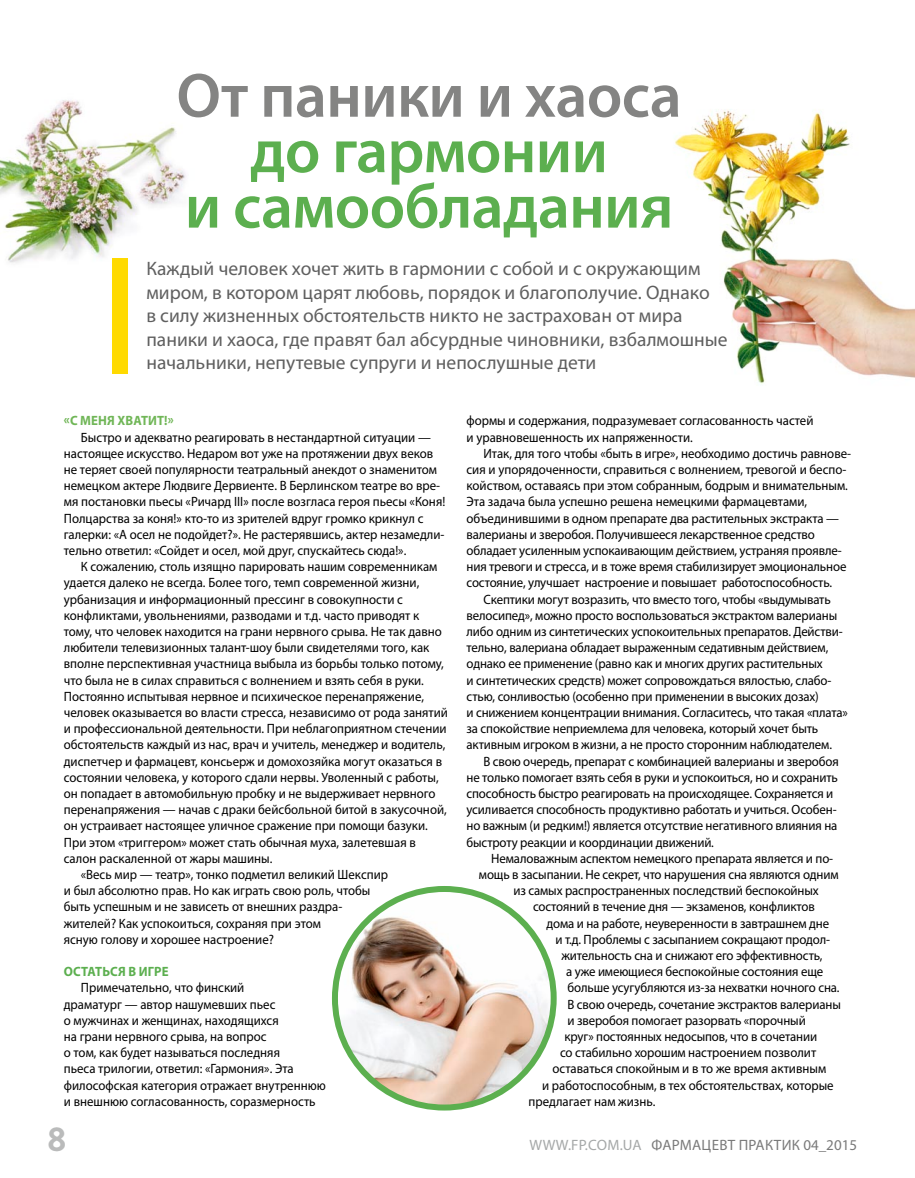
<style>
.page{position:relative;width:915px;height:1178px;background:#fff}
.page>*{position:absolute;margin:0;border:0;box-sizing:border-box;transform-origin:0 0}
.t1{font:600 63px/55.5px "Myriad Pro";letter-spacing:-.01em;color:#5caf4f;text-align:center}
.t2{font:600 63px "Myriad Pro";letter-spacing:-.01em;color:#848483}
.t3{font:700 34.5px "News Paper C";color:#babbbb}
.t4{font:19.5px/23.4px "Myriad Pro";color:#5f5f5f}
.t5{font:15px "Myriad Pro";letter-spacing:.02em;color:#7a7a7a}
.t6{font:13.5px/16.2px "Myriad Pro";letter-spacing:-.005em;color:#000;scale:.95 1}
.t7{font:700 13.5px "Myriad Pro";letter-spacing:.01em;color:#70b657;scale:.95 1}
.t8{font:700 13.5px "Myriad Pro";letter-spacing:.01em;color:#5caf4f;scale:.95 1}
.s1{color:#a5a8a8}
</style>
<div class="page">
<img style="left:0;top:100px;width:186px;height:163px">
<img style="left:675px;top:109px;width:239px;height:275px">
<img style="left:335px;top:889px;width:218px;height:218px;border-radius:109px">
<div style="left:332px;top:886px;width:224px;height:224px;border:6px solid #5caf4f;border-radius:50%"></div>
<div style="left:112px;top:258px;width:16px;height:116px;background:#ffda00"></div>
<h1 class="t2" style="left:176px;top:55px;width:506px">От паники и хаоса</h1>
<h1 class="t1" style="left:185px;top:122px;width:490px">до гармонии<br>и самообладания</h1>
<p class="t4" style="left:146px;top:257px;width:582px">Каждый человек хочет жить в гармонии с собой и с окружающим миром, в котором царят любовь, порядок и благополучие. Однако<br>в силу жизненных обстоятельств никто не застрахован от мира паники и хаоса, где правят бал абсурдные чиновники, взбалмошные начальники, непутевые супруги и непослушные дети</p>
<p class="t7" style="left:64px;top:412px;width:117px">«С МЕНЯ ХВАТИТ!»</p>
<p class="t6" style="left:64px;top:429px;width:403px;text-indent:17px">Быстро и адекватно реагировать в нестандартной ситуации — настоящее искусство. Недаром вот уже на протяжении двух веков не теряет своей популярности театральный анекдот о знаменитом немецком актере Людвиге Дервиенте. В Берлинском театре во вре&shy;мя постановки пьесы «Ричард III» после возгласа героя пьесы «Коня!<br>Полцарства за коня!» кто-то из зрителей вдруг громко крикнул с галерки: «А осел не подойдет?». Не растерявшись, актер незамедли&shy;тельно ответил: «Сойдет и осел, мой друг, спускайтесь сюда!».</p>
<p class="t6" style="left:81px;top:558px;width:377px">К сожалению, столь изящно парировать нашим современникам</p>
<p class="t6" style="left:64px;top:574px;width:375px">удается далеко не всегда. Более того, темп современной жизни,</p>
<p class="t6" style="left:64px;top:591px;width:358px">урбанизация и информационный прессинг в совокупности с</p>
<p class="t6" style="left:64px;top:607px;width:375px">конфликтами, увольнениями, разводами и т.д. часто приводят к</p>
<p class="t6" style="left:64px;top:623px;width:399px">тому, что человек находится на грани нервного срыва. Не так давно</p>
<p class="t6" style="left:64px;top:639px;width:386px">любители телевизионных талант-шоу были свидетелями того, как</p>
<p class="t6" style="left:64px;top:655px;width:401px">вполне перспективная участница выбыла из борьбы только потому,</p>
<p class="t6" style="left:64px;top:672px;width:380px">что была не в силах справиться с волнением и взять себя в руки.</p>
<p class="t6" style="left:64px;top:688px;width:380px">Постоянно испытывая нервное и психическое перенапряжение,</p>
<p class="t6" style="left:64px;top:704px;width:406px">человек оказывается во власти стресса, независимо от рода занятий</p>
<p class="t6" style="left:64px;top:720px;width:404px">и профессиональной деятельности. При неблагоприятном стечении</p>
<p class="t6" style="left:64px;top:736px;width:403px">обстоятельств каждый из нас, врач и учитель, менеджер и водитель,</p>
<p class="t6" style="left:64px;top:753px;width:399px">диспетчер и фармацевт, консьерж и домохозяйка могут оказаться в</p>
<p class="t6" style="left:64px;top:769px;width:396px">состоянии человека, у которого сдали нервы. Уволенный с работы,</p>
<p class="t6" style="left:64px;top:785px;width:393px">он попадает в автомобильную пробку и не выдерживает нервного</p>
<p class="t6" style="left:64px;top:801px;width:404px">перенапряжения — начав с драки бейсбольной битой в закусочной,</p>
<p class="t6" style="left:64px;top:817px;width:384px">он устраивает настоящее уличное сражение при помощи базуки.</p>
<p class="t6" style="left:64px;top:834px;width:372px">При этом «триггером» может стать обычная муха, залетевшая в</p>
<p class="t6" style="left:64px;top:850px;width:221px">салон раскаленной от жары машины.</p>
<p class="t6" style="left:81px;top:866px;width:325px">«Весь мир — театр», тонко подметил великий Шекспир</p>
<p class="t6" style="left:64px;top:882px;width:324px">и был абсолютно прав. Но как играть свою роль, чтобы</p>
<p class="t6" style="left:64px;top:898px;width:294px">быть успешным и не зависеть от внешних раздра-</p>
<p class="t6" style="left:64px;top:915px;width:272px">жителей? Как успокоиться, сохраняя при этом</p>
<p class="t6" style="left:64px;top:931px;width:223px">ясную голову и хорошее настроение?</p>
<p class="t8" style="left:64px;top:963px;width:111px">ОСТАТЬСЯ В ИГРЕ</p>
<p class="t6" style="left:64px;top:979px;width:277px;text-indent:17px">Примечательно, что финский<br>драматург — автор нашумевших пьес<br>о мужчинах и женщинах, находящихся<br>на грани нервного срыва, на вопрос<br>о том, как будет называться последняя<br>пьеса трилогии, ответил: «Гармония». Эта философская категория отражает внутреннюю и внешнюю согласованность, соразмерность</p>
<h2 class="t3" style="left:47px;top:1120px;width:22px">8</h2>
<p class="t6" style="left:466px;top:412px;width:366px">формы и содержания, подразумевает согласованность частей и уравновешенность их напряженности.</p>
<p class="t6" style="left:483px;top:445px;width:388px">Итак, для того чтобы «быть в игре», необходимо достичь равнове-</p>
<p class="t6" style="left:466px;top:461px;width:401px">сия и упорядоченности, справиться с волнением, тревогой и беспо-</p>
<p class="t6" style="left:466px;top:477px;width:403px">койством, оставаясь при этом собранным, бодрым и внимательным.</p>
<p class="t6" style="left:466px;top:493px;width:360px">Эта задача была успешно решена немецкими фармацевтами,</p>
<p class="t6" style="left:466px;top:510px;width:393px">объединившими в одном препарате два растительных экстракта —</p>
<p class="t6" style="left:466px;top:526px;width:368px">валерианы и зверобоя. Получившееся лекарственное средство</p>
<p class="t6" style="left:466px;top:542px;width:396px">обладает усиленным успокаивающим действием, устраняя проявле-</p>
<p class="t6" style="left:466px;top:558px;width:401px">ния тревоги и стресса, и в тоже время стабилизирует эмоциональное</p>
<p class="t6" style="left:466px;top:574px;width:386px">состояние, улучшает настроение и повышает работоспособность.</p>
<p class="t6" style="left:483px;top:591px;width:367px">Скептики могут возразить, что вместо того, чтобы «выдумывать</p>
<p class="t6" style="left:466px;top:607px;width:391px">велосипед», можно просто воспользоваться экстрактом валерианы</p>
<p class="t6" style="left:466px;top:623px;width:397px">либо одним из синтетических успокоительных препаратов. Действи-</p>
<p class="t6" style="left:466px;top:639px;width:382px">тельно, валериана обладает выраженным седативным действием,</p>
<p class="t6" style="left:466px;top:655px;width:376px">однако ее применение (равно как и многих других растительных</p>
<p class="t6" style="left:466px;top:672px;width:385px">и синтетических средств) может сопровождаться вялостью, слабо-</p>
<p class="t6" style="left:466px;top:688px;width:372px">стью, сонливостью (особенно при применении в высоких дозах)</p>
<p class="t6" style="left:466px;top:704px;width:403px">и снижением концентрации внимания. Согласитесь, что такая «плата»</p>
<p class="t6" style="left:466px;top:720px;width:371px">за спокойствие неприемлема для человека, который хочет быть</p>
<p class="t6" style="left:466px;top:736px;width:386px">активным игроком в жизни, а не просто сторонним наблюдателем.</p>
<p class="t6" style="left:483px;top:753px;width:375px">В свою очередь, препарат с комбинацией валерианы и зверобоя</p>
<p class="t6" style="left:466px;top:769px;width:392px">не только помогает взять себя в руки и успокоиться, но и сохранить</p>
<p class="t6" style="left:466px;top:785px;width:387px">способность быстро реагировать на происходящее. Сохраняется и</p>
<p class="t6" style="left:466px;top:801px;width:391px">усиливается способность продуктивно работать и учиться. Особен-</p>
<p class="t6" style="left:466px;top:817px;width:392px">но важным (и редким!) является отсутствие негативного влияния на</p>
<p class="t6" style="left:466px;top:834px;width:262px">быстроту реакции и координации движений.</p>
<p class="t6" style="left:491px;top:850px;width:361px">Немаловажным аспектом немецкого препарата является и по-</p>
<p class="t6" style="left:479px;top:866px;width:380px">мощь в засыпании. Не секрет, что нарушения сна являются одним</p>
<p class="t6" style="left:513px;top:882px;width:323px">из самых распространенных последствий беспокойных</p>
<p class="t6" style="left:533px;top:898px;width:298px">состояний в течение дня — экзаменов, конфликтов</p>
<p class="t6" style="left:546px;top:915px;width:299px">дома и на работе, неуверенности в завтрашнем дне</p>
<p class="t6" style="left:555px;top:931px;width:290px">и т.д. Проблемы с засыпанием сокращают продол-</p>
<p class="t6" style="left:561px;top:947px;width:276px">жительность сна и снижают его эффективность,</p>
<p class="t6" style="left:566px;top:963px;width:272px">а уже имеющиеся беспокойные состояния еще</p>
<p class="t6" style="left:567px;top:979px;width:288px">больше усугубляются из-за нехватки ночного сна.</p>
<p class="t6" style="left:567px;top:996px;width:289px">В свою очередь, сочетание экстрактов валерианы</p>
<p class="t6" style="left:567px;top:1012px;width:252px">и зверобоя помогает разорвать «порочный</p>
<p class="t6" style="left:564px;top:1028px;width:267px">круг» постоянных недосыпов, что в сочетании</p>
<p class="t6" style="left:560px;top:1044px;width:271px">со стабильно хорошим настроением позволит</p>
<p class="t6" style="left:552px;top:1060px;width:289px">оставаться спокойным и в то же время активным</p>
<p class="t6" style="left:542px;top:1077px;width:308px">и работоспособным, в тех обстоятельствах, которые</p>
<p class="t6" style="left:528px;top:1093px;width:135px">предлагает нам жизнь.</p>
<p class="t5" style="left:529px;top:1135px;width:329px"><span class="s1">WWW.FP.COM.UA</span> ФАРМАЦЕВТ ПРАКТИК 04_2015</p>
</div>
